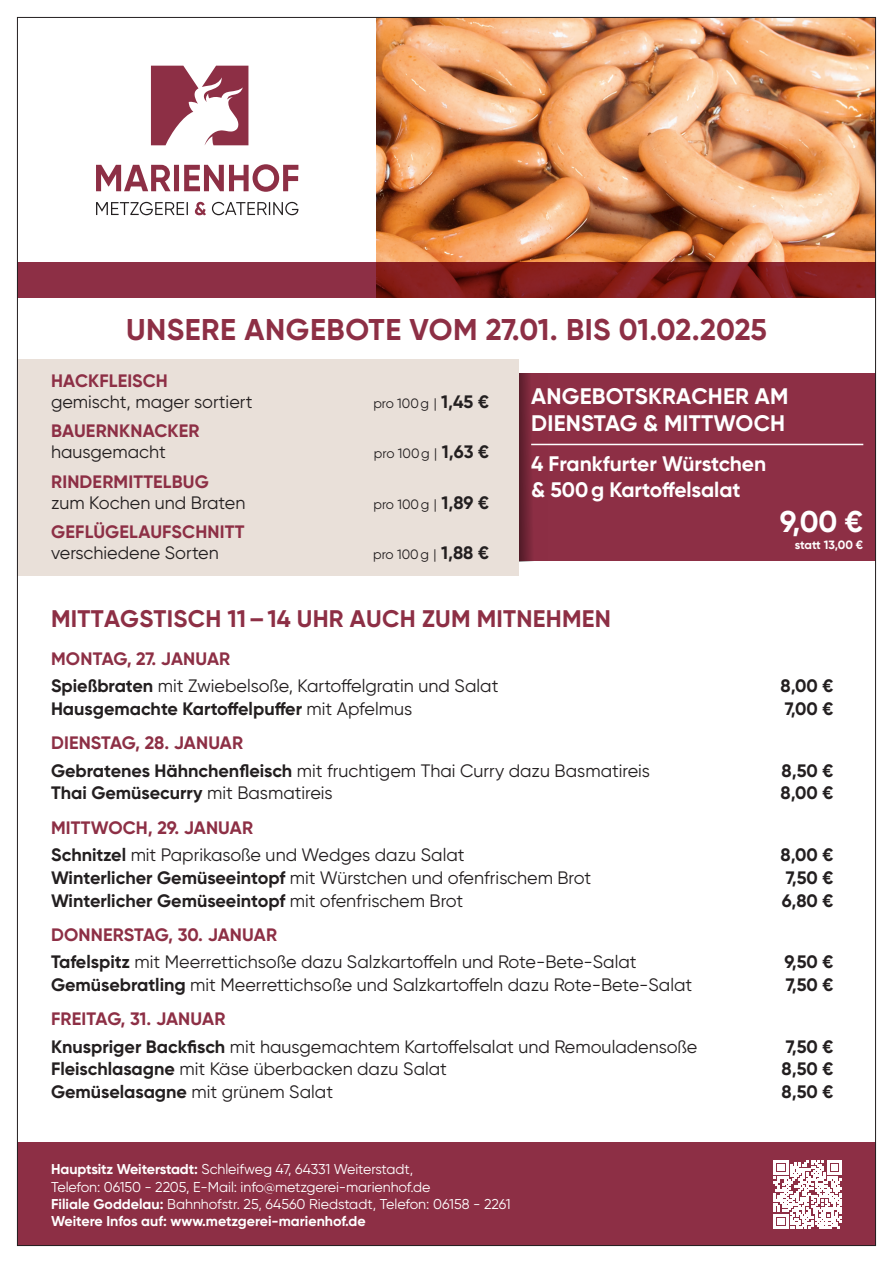
<style>
.page{position:relative;width:893px;height:1263px;background:#fff}
.page>*{position:absolute;margin:0;border:0;box-sizing:border-box;transform-origin:0 0}
.t1{font:700 30px "Gilroy";letter-spacing:.015em;color:#8d2f45}
.Preiskracher_Preis{font:700 30px "Gilroy";color:#fff}
.t2{font:700 24px "Gilroy";letter-spacing:.01em;color:#8d2f45}
.t3{font:700 22.5px/27px "Gilroy";letter-spacing:.01em;color:#fff}
.Preiskracher{font:700 21px/25.5px "Gilroy";color:#fff}
.Angebote_Body{font:18px/21px "Gilroy";color:#231f20}
.t4{font:700 18px "Gilroy";color:#231f20}
.Datum{font:700 18px "Gilroy";letter-spacing:.01em;color:#8d2f45}
.Angebote_Body-2{font:700 18px/21px "Gilroy";letter-spacing:.01em;color:#8d2f45}
.t5{font:14.25px/17.1px "Gilroy";letter-spacing:-.005em;color:#fff}
.t6{font:700 14.25px "Gilroy";color:#fff}
.Angebote_Body-3{font:13.5px "Gilroy";color:#231f20}
.Preiskracher_Preis-2{font:700 12px "Gilroy";letter-spacing:-.01em;color:#fff}
.s1{font-weight:700;color:#8d2f45}
.s2{font-weight:400;color:#231f20}
.s3{font-weight:700;font-size:18px}
.s4{font-weight:700}
.s5{font-weight:400}
</style>
<div class="page">
<img style="left:377px;top:19px;width:497px;height:243px">
<svg style="left:96px;top:164px;width:202px;height:28px"></svg>
<svg style="left:212px;top:202px;width:86px;height:13px"></svg>
<svg style="left:195px;top:202px;width:11px;height:13px"></svg>
<svg style="left:96px;top:202px;width:92px;height:13px"></svg>
<svg style="left:151px;top:66px;width:97px;height:79px"></svg>
<svg style="left:19px;top:262px;width:855px;height:36px;background:#84232b"></svg>
<div style="left:17px;top:1143px;width:859px;height:103px;background:#8d2f45"></div>
<svg style="left:774px;top:1160px;width:68px;height:68px"></svg>
<div style="left:518px;top:446px;width:358px;height:115px;background:#8d2f45"></div>
<div style="left:518px;top:373px;width:358px;height:73px;background:#8d2f45"></div>
<hr style="left:531px;top:444px;width:332px;height:1px;background:#fff">
<svg style="left:518px;top:373px;width:30px;height:188px"></svg>
<div style="left:17px;top:360px;width:501px;height:216px;background:#e9e0d9"></div>
<p class="t1" style="left:126px;top:311px;width:642px">UNSERE ANGEBOTE VOM 27.01. BIS 01.02.2025</p>
<p class="Angebote_Body" style="left:51px;top:370px;width:203px"><span class="s1">HACKFLEISCH<br></span>gemischt, mager sortiert</p>
<p class="Angebote_Body-2" style="left:51px;top:420px;width:150px">BAUERNKNACKER <span class="s2">hausgemacht</span></p>
<p class="Angebote_Body" style="left:51px;top:471px;width:196px"><span class="s1">RINDERMITTELBUG </span>zum Kochen und Braten</p>
<p class="Angebote_Body-2" style="left:51px;top:521px;width:195px">GEFLÜGELAUFSCHNITT <span class="s2">verschiedene Sorten</span></p>
<p class="Angebote_Body-3" style="left:373px;top:395px;width:117px">pro 100g | <span class="s3">1,45 €</span></p>
<p class="Angebote_Body-3" style="left:374px;top:445px;width:117px">pro 100g | <span class="s3">1,63 €</span></p>
<p class="Angebote_Body-3" style="left:373px;top:496px;width:117px">pro 100g | <span class="s3">1,89 €</span></p>
<p class="Angebote_Body-3" style="left:373px;top:546px;width:117px">pro 100g | <span class="s3">1,88 €</span></p>
<p class="t3" style="left:531px;top:382px;width:259px">ANGEBOTSKRACHER AM<br>DIENSTAG &amp; MITTWOCH</p>
<p class="Preiskracher" style="left:531px;top:451px;width:237px">4 Frankfurter Würstchen &amp; 500g Kartoffelsalat</p>
<p class="Preiskracher_Preis" style="left:780px;top:503px;width:85px">9,00 €</p>
<p class="Preiskracher_Preis-2" style="left:795px;top:537px;width:70px">statt 13,00 €</p>
<p class="t2" style="left:51px;top:604px;width:561px">MITTAGSTISCH 11–14 UHR AUCH ZUM MITNEHMEN</p>
<p class="Datum" style="left:51px;top:647px;width:181px">MONTAG, 27. JANUAR</p>
<p class="Angebote_Body" style="left:51px;top:675px;width:449px"><span class="s4">Spießbraten</span> mit Zwiebelsoße, Kartoffelgratin und Salat</p>
<p class="t4" style="left:781px;top:675px;width:54px">8,00 €</p>
<p class="t4" style="left:51px;top:697px;width:363px">Hausgemachte Kartoffelpuffer <span class="s5">mit Apfelmus</span></p>
<p class="t4" style="left:785px;top:697px;width:50px">7,00 €</p>
<p class="Datum" style="left:51px;top:732px;width:194px">DIENSTAG, 28. JANUAR</p>
<p class="Angebote_Body" style="left:51px;top:759px;width:601px"><span class="s4">Gebratenes Hähnchenfleisch</span> mit fruchtigem Thai Curry dazu Basmatireis</p>
<p class="t4" style="left:782px;top:759px;width:53px">8,50 €</p>
<p class="t4" style="left:51px;top:782px;width:283px">Thai Gemüsecurry <span class="s5">mit Basmatireis</span></p>
<p class="t4" style="left:781px;top:782px;width:54px">8,00 €</p>
<p class="Datum" style="left:51px;top:816px;width:204px">MITTWOCH, 29. JANUAR</p>
<p class="Angebote_Body" style="left:51px;top:844px;width:415px"><span class="s4">Schnitzel</span> mit Paprikasoße und Wedges dazu Salat</p>
<p class="t4" style="left:781px;top:843px;width:54px">8,00 €</p>
<p class="Angebote_Body" style="left:51px;top:867px;width:542px"><span class="s4">Winterlicher Gemüseeintopf</span> mit Würstchen und ofenfrischem Brot</p>
<p class="t4" style="left:786px;top:866px;width:49px">7,50 €</p>
<p class="t4" style="left:51px;top:889px;width:414px">Winterlicher Gemüseeintopf <span class="s5">mit ofenfrischem Brot</span></p>
<p class="t4" style="left:782px;top:889px;width:53px">6,80 €</p>
<p class="Datum" style="left:51px;top:923px;width:227px">DONNERSTAG, 30. JANUAR</p>
<p class="Angebote_Body" style="left:51px;top:951px;width:587px"><span class="s4">Tafelspitz</span> mit Meerrettichsoße dazu Salzkartoffeln und Rote-Bete-Salat</p>
<p class="t4" style="left:784px;top:950px;width:51px">9,50 €</p>
<p class="Angebote_Body" style="left:51px;top:974px;width:643px"><span class="s4">Gemüsebratling</span> mit Meerrettichsoße und Salzkartoffeln dazu Rote-Bete-Salat</p>
<p class="t4" style="left:786px;top:973px;width:49px">7,50 €</p>
<p class="Datum" style="left:51px;top:1008px;width:176px">FREITAG, 31. JANUAR</p>
<p class="Angebote_Body" style="left:51px;top:1035px;width:648px"><span class="s4">Knuspriger Backfisch</span> mit hausgemachtem Kartoffelsalat und Remouladensoße</p>
<p class="t4" style="left:786px;top:1035px;width:49px">7,50 €</p>
<p class="Angebote_Body" style="left:51px;top:1058px;width:397px"><span class="s4">Fleischlasagne</span> mit Käse überbacken dazu Salat</p>
<p class="t4" style="left:782px;top:1058px;width:53px">8,50 €</p>
<p class="Angebote_Body" style="left:51px;top:1081px;width:284px"><span class="s4">Gemüselasagne</span> mit grünem Salat</p>
<p class="t4" style="left:782px;top:1081px;width:53px">8,50 €</p>
<p class="t5" style="left:51px;top:1161px;width:381px"><span class="s4">Hauptsitz Weiterstadt:</span> Schleifweg 47, 64331 Weiterstadt,<br>Telefon: 06150 - 2205, E-Mail: info@metzgerei-marienhof.de</p>
<p class="t5" style="left:51px;top:1195px;width:461px"><span class="s4">Filiale Goddelau:</span> Bahnhofstr. 25, 64560 Riedstadt, Telefon: 06158 - 2261</p>
<p class="t6" style="left:51px;top:1212px;width:316px">Weitere Infos auf: www.metzgerei-marienhof.de</p>
</div>
